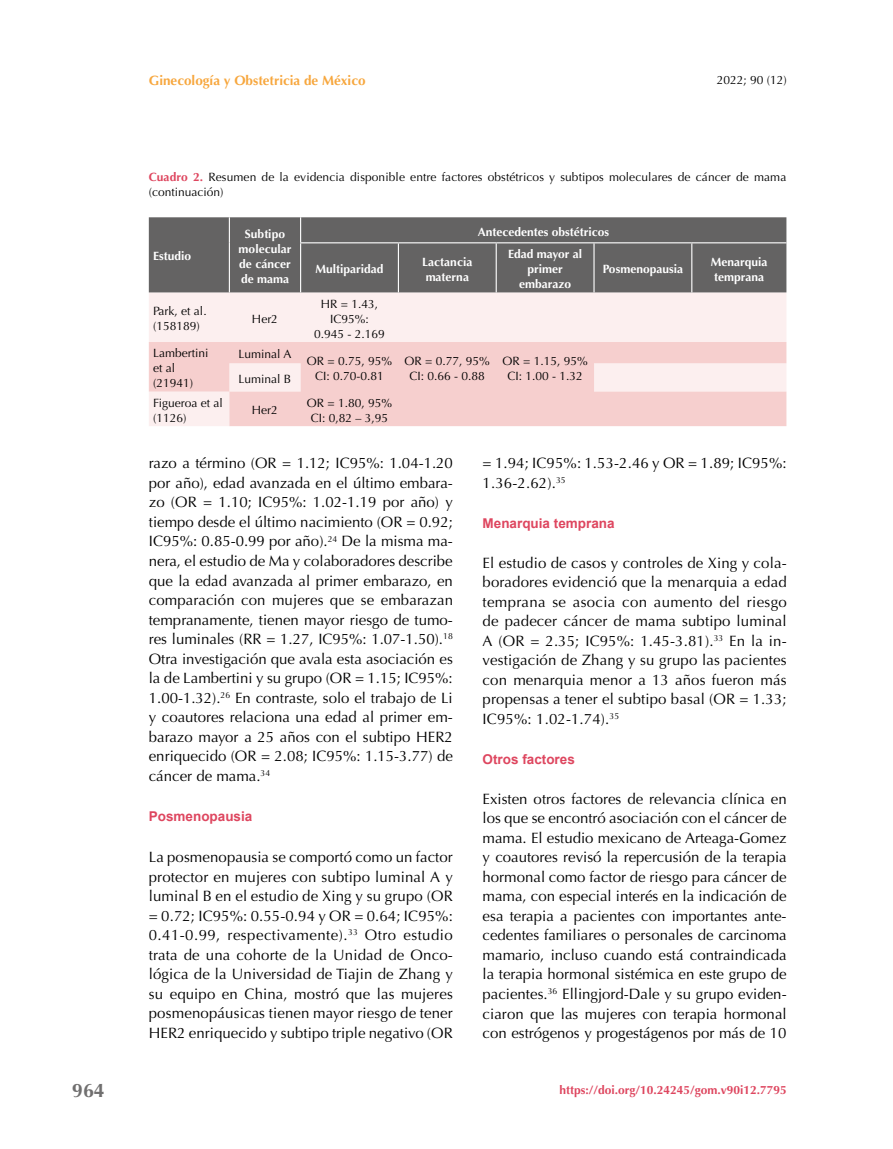
<style>
.page{position:relative;width:893px;height:1149px;background:#fff}
.page>*{position:absolute;margin:0;border:0;box-sizing:border-box;transform-origin:0 0}
.t1{font:700 19.5px "Optima";color:#706f6f}
.t2{font:15px/19.5px "Optima";letter-spacing:.005em;color:#000;text-align:justify}
.t3{font:700 13.5px "Arial";color:#de465f}
.t4{font:700 13.5px "Optima";color:#f7a73e}
.t5{font:12px/15px "Optima";color:#000}
.t6{font:700 12px/15px "Optima";color:#fff;text-align:center}
.t7{font:700 12px "Optima";color:#de465f}
.s1{font-weight:700;color:#de465f}
</style>
<div class="page">
<div style="left:149px;top:292px;width:637px;height:50px;background:#fcefef"></div>
<svg style="left:149px;top:342px;width:637px;height:84px;fill:#f6cfce"></svg>
<div style="left:149px;top:217px;width:637px;height:75px;background:#646363"></div>
<svg style="left:229px;top:217px;width:1px;height:26px"></svg>
<hr style="left:229px;top:243px;width:1px;height:49px;background:#fff">
<svg style="left:300px;top:217px;width:1px;height:25px"></svg>
<hr style="left:300px;top:242px;width:98px;height:1px;background:#fff">
<hr style="left:300px;top:243px;width:1px;height:49px;background:#fff">
<hr style="left:398px;top:242px;width:98px;height:1px;background:#fff">
<hr style="left:398px;top:243px;width:1px;height:49px;background:#fff">
<hr style="left:496px;top:242px;width:98px;height:1px;background:#fff">
<hr style="left:496px;top:243px;width:1px;height:49px;background:#fff">
<hr style="left:594px;top:242px;width:98px;height:1px;background:#fff">
<hr style="left:593px;top:243px;width:2px;height:49px;background:#fff">
<hr style="left:692px;top:242px;width:94px;height:1px;background:#fff">
<hr style="left:691px;top:243px;width:1px;height:49px;background:#fff">
<h1 class="t1" style="left:72px;top:1079px;width:34px">964</h1>
<p class="t4" style="left:149px;top:73px;width:218px">Ginecología y Obstetricia de México</p>
<p class="t5" style="left:717px;top:73px;width:72px">2022; 90 (12)</p>
<p class="t5" style="left:149px;top:170px;width:639px"><span class="s1">Cuadro 2.</span> Resumen de la evidencia disponible entre factores obstétricos y subtipos moleculares de cáncer de mama (continuación)</p>
<p class="t6" style="left:153px;top:249px;width:40px">Estudio</p>
<p class="t6" style="left:239px;top:226px;width:54px">Subtipo molecular de cáncer de mama</p>
<p class="t6" style="left:478px;top:224px;width:133px">Antecedentes obstétricos</p>
<p class="t6" style="left:315px;top:262px;width:70px">Multiparidad</p>
<p class="t6" style="left:422px;top:254px;width:52px;text-align:left">Lactancia materna</p>
<p class="t6" style="left:508px;top:247px;width:76px">Edad mayor al primer embarazo</p>
<p class="t6" style="left:603px;top:262px;width:82px">Posmenopausia</p>
<p class="t6" style="left:711px;top:254px;width:58px;text-align:left">Menarquia temprana</p>
<p class="t5" style="left:153px;top:304px;width:55px">Park, et al. (158189)</p>
<p class="t5" style="left:252px;top:311px;width:28px">Her2</p>
<p class="t5" style="left:314px;top:296px;width:72px;text-align:center">HR = 1.43,<br>IC95%:<br>0.945 - 2.169</p>
<p class="t5" style="left:153px;top:346px;width:57px">Lambertini et al (21941)</p>
<p class="t5" style="left:238px;top:346px;width:54px">Luminal A</p>
<p class="t5" style="left:307px;top:353px;width:87px;text-align:center">OR = 0.75, 95%<br>CI: 0.70-0.81</p>
<p class="t5" style="left:405px;top:353px;width:87px;text-align:center">OR = 0.77, 95%<br>CI: 0.66 - 0.88</p>
<p class="t5" style="left:502px;top:353px;width:87px">OR = 1.15, 95%</p>
<p class="t5" style="left:239px;top:371px;width:54px">Luminal B</p>
<p class="t5" style="left:507px;top:368px;width:77px">CI: 1.00 - 1.32</p>
<p class="t5" style="left:153px;top:395px;width:71px">Figueroa et al (1126)</p>
<p class="t5" style="left:252px;top:403px;width:28px">Her2</p>
<p class="t5" style="left:307px;top:395px;width:87px;text-align:center">OR = 1.80, 95%<br>CI: 0,82 – 3,95</p>
<p class="t2" style="left:149px;top:453px;width:306px">razo a término (OR = 1.12; IC95%: 1.04-1.20 por año), edad avanzada en el último embara&shy;zo (OR = 1.10; IC95%: 1.02-1.19 por año) y tiempo desde el último nacimiento (OR = 0.92; IC95%: 0.85-0.99 por año).<sup>24</sup> De la misma ma&shy;nera, el estudio de Ma y colaboradores describe que la edad avanzada al primer embarazo, en comparación con mujeres que se embarazan tempranamente, tienen mayor riesgo de tumo&shy;res luminales (RR = 1.27, IC95%: 1.07-1.50).<sup>18<br></sup>Otra investigación que avala esta asociación es la de Lambertini y su grupo (OR = 1.15; IC95%:<br>1.00-1.32).<sup>26</sup> En contraste, solo el trabajo de Li y coautores relaciona una edad al primer em&shy;barazo mayor a 25 años con el subtipo HER2 enriquecido (OR = 2.08; IC95%: 1.15-3.77) de cáncer de mama.<sup>34</sup></p>
<p class="t3" style="left:149px;top:807px;width:105px">Posmenopausia</p>
<p class="t2" style="left:149px;top:847px;width:306px">La posmenopausia se comportó como un factor protector en mujeres con subtipo luminal A y luminal B en el estudio de Xing y su grupo (OR = 0.72; IC95%: 0.55-0.94 y OR = 0.64; IC95%:<br>0.41-0.99, respectivamente).<sup>33</sup> Otro estudio trata de una cohorte de la Unidad de Onco&shy;lógica de la Universidad de Tiajin de Zhang y su equipo en China, mostró que las mujeres posmenopáusicas tienen mayor riesgo de tener HER2 enriquecido y subtipo triple negativo (OR</p>
<p class="t2" style="left:483px;top:453px;width:306px">= 1.94; IC95%: 1.53-2.46 y OR = 1.89; IC95%:<br>1.36-2.62).<sup>35</sup></p>
<p class="t3" style="left:483px;top:514px;width:134px">Menarquia temprana</p>
<p class="t2" style="left:483px;top:553px;width:306px">El estudio de casos y controles de Xing y cola&shy;boradores evidenció que la menarquia a edad temprana se asocia con aumento del riesgo de padecer cáncer de mama subtipo luminal A (OR = 2.35; IC95%: 1.45-3.81).<sup>33</sup> En la in&shy;vestigación de Zhang y su grupo las pacientes con menarquia menor a 13 años fueron más propensas a tener el subtipo basal (OR = 1.33; IC95%: 1.02-1.74).<sup>35</sup></p>
<p class="t3" style="left:483px;top:750px;width:94px">Otros factores</p>
<p class="t2" style="left:483px;top:789px;width:306px">Existen otros factores de relevancia clínica en los que se encontró asociación con el cáncer de mama. El estudio mexicano de Arteaga-Gomez y coautores revisó la repercusión de la terapia hormonal como factor de riesgo para cáncer de mama, con especial interés en la indicación de esa terapia a pacientes con importantes ante&shy;cedentes familiares o personales de carcinoma mamario, incluso cuando está contraindicada la terapia hormonal sistémica en este grupo de pacientes.<sup>36</sup> Ellingjord-Dale y su grupo eviden&shy;ciaron que las mujeres con terapia hormonal con estrógenos y progestágenos por más de 10</p>
<p class="t7" style="left:559px;top:1082px;width:229px">https://doi.org/10.24245/gom.v90i12.7795</p>
</div>
